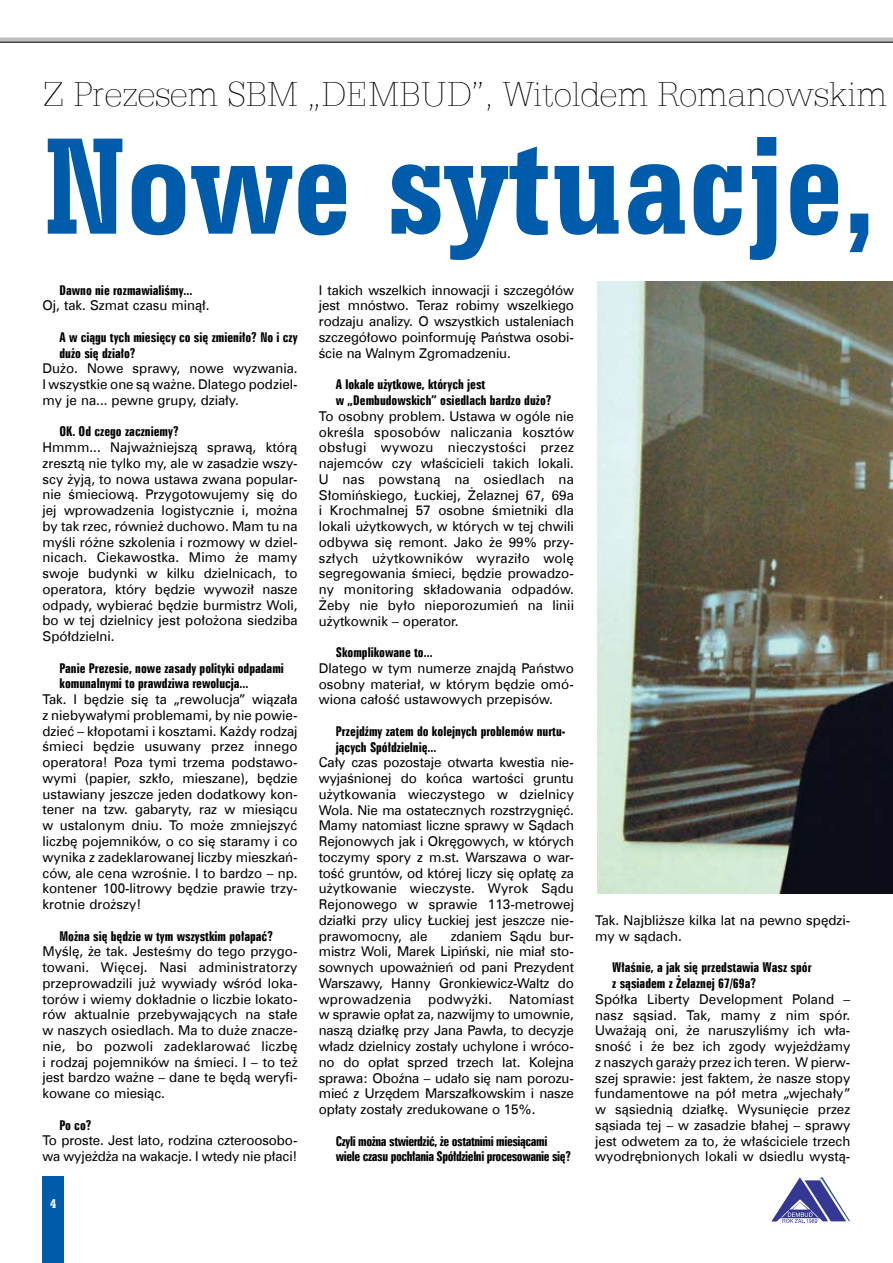
<style>
.page{position:relative;width:893px;height:1263px;background:#fff}
.page>*{position:absolute;margin:0;border:0;box-sizing:border-box;transform-origin:0 0}
.t1{font:145.5px "Serifa Bd Cn EU";color:#005bab}
.t2{font:37.5px "Serifa Th EU";letter-spacing:-.015em;color:#000}
.t3{font:13.5px/15.8px "Zurich EU";color:#000;text-align:justify}
.t4{font:700 13.5px/15.8px "Zurich X Cn EU";color:#000}
.t5{font:700 13.5px/15.8px "Zurich X Cn EU";letter-spacing:-.03em;color:#000}
.t6{font:13.5px "Serifa Bd Cn EU";color:#fff}
</style>
<div class="page">
<div style="left:43px;top:1177px;width:21px;height:86px;background:#005bab"></div>
<svg style="left:0;top:38px;width:892px;height:4px;background:#aeafb2"></svg>
<svg style="left:771px;top:1177px;width:79px;height:46px"></svg>
<hr style="left:0;top:42px;width:893px;height:1px;background:#000">
<img style="left:597px;top:281px;width:296px;height:612px">
<h2 class="t2" style="left:43px;top:72px;width:846px">Z Prezesem SBM „Dembud”, Witoldem Romanowskim</h2>
<h1 class="t1" style="left:43px;top:97px;width:835px">Nowe sytuacje,</h1>
<p class="t4" style="left:60px;top:282px;width:134px">Dawno nie rozmawialiśmy...</p>
<p class="t3" style="left:43px;top:298px;width:169px">Oj, tak. Szmat czasu minął.</p>
<p class="t4" style="left:60px;top:329px;width:240px">A w ciągu tych miesięcy co się zmieniło? No i czy dużo się działo?</p>
<p class="t3" style="left:43px;top:361px;width:257px">Dużo. Nowe sprawy, nowe wyzwania.<br>I wszystkie one są ważne. Dlatego podziel&shy;my je na... pewne grupy, działy.</p>
<p class="t4" style="left:60px;top:424px;width:121px">OK. Od czego zaczniemy?</p>
<p class="t3" style="left:43px;top:439px;width:257px">Hmmm... Najważniejszą sprawą, którą zresztą nie tylko my, ale w zasadzie wszy&shy;scy żyją, to nowa ustawa zwana popular&shy;nie śmieciową. Przygotowujemy się do jej wprowadzenia logistycznie i, można by tak rzec, również duchowo. Mam tu na myśli różne szkolenia i rozmowy w dziel&shy;nicach. Ciekawostka. Mimo że mamy swoje budynki w kilku dzielnicach, to operatora, który będzie wywoził nasze odpady, wybierać będzie burmistrz Woli, bo w tej dzielnicy jest położona siedziba Spółdzielni.</p>
<p class="t4" style="left:60px;top:660px;width:226px">Panie Prezesie, nowe zasady polityki odpadami komunalnymi to prawdziwa rewolucja...</p>
<p class="t3" style="left:42px;top:691px;width:257px">Tak. I będzie się ta „rewolucja” wiązała z niebywałymi problemami, by nie powie&shy;dzieć – kłopotami i kosztami. Każdy rodzaj śmieci będzie usuwany przez innego operatora! Poza tymi trzema podstawo&shy;wymi (papier, szkło, mieszane), będzie ustawiany jeszcze jeden dodatkowy kon&shy;tener na tzw. gabaryty, raz w miesiącu w ustalonym dniu. To może zmniejszyć liczbę pojemników, o co się staramy i co wynika z zadeklarowanej liczby mieszkań&shy;ców, ale cena wzrośnie. I to bardzo – np. kontener 100-litrowy będzie prawie trzy&shy;krotnie droższy!</p>
<p class="t4" style="left:59px;top:928px;width:215px">Można się będzie w tym wszystkim połapać?</p>
<p class="t3" style="left:42px;top:943px;width:257px">Myślę, że tak. Jesteśmy do tego przygo&shy;towani. Więcej. Nasi administratorzy przeprowadzili już wywiady wśród loka&shy;torów i wiemy dokładnie o liczbie lokato&shy;rów aktualnie przebywających na stałe w naszych osiedlach. Ma to duże znacze&shy;nie, bo pozwoli zadeklarować liczbę i rodzaj pojemników na śmieci. I – to też jest bardzo ważne – dane te będą weryfi&shy;kowane co miesiąc.</p>
<p class="t4" style="left:59px;top:1117px;width:34px">Po co?</p>
<p class="t3" style="left:42px;top:1132px;width:257px">To proste. Jest lato, rodzina czteroosobo&shy;wa wyjeżdża na wakacje. I wtedy nie płaci!</p>
<p class="t3" style="left:319px;top:282px;width:257px">I takich wszelkich innowacji i szczegółów jest mnóstwo. Teraz robimy wszelkiego rodzaju analizy. O wszystkich ustaleniach szczegółowo poinformuję Państwa osobi&shy;ście na Walnym Zgromadzeniu.</p>
<p class="t4" style="left:336px;top:377px;width:217px">A lokale użytkowe, których jest<br>w „Dembudowskich” osiedlach bardzo dużo?</p>
<p class="t3" style="left:319px;top:408px;width:257px">To osobny problem. Ustawa w ogóle nie określa sposobów naliczania kosztów obsługi wywozu nieczystości przez najemców czy właścicieli takich lokali.<br>U nas powstaną na osiedlach na Słomińskiego, Łuckiej, Żelaznej 67, 69a i Krochmalnej 57 osobne śmietniki dla lokali użytkowych, w których w tej chwili odbywa się remont. Jako że 99% przy&shy;szłych użytkowników wyraziło wolę segregowania śmieci, będzie prowadzo&shy;ny monitoring składowania odpadów.<br>Żeby nie było nieporozumień na linii użytkownik – operator.</p>
<p class="t4" style="left:336px;top:644px;width:98px">Skomplikowane to...</p>
<p class="t3" style="left:319px;top:660px;width:257px">Dlatego w tym numerze znajdą Państwo osobny materiał, w którym będzie omó&shy;wiona całość ustawowych przepisów.</p>
<p class="t4" style="left:336px;top:723px;width:231px">Przejdźmy zatem do kolejnych problemów nurtu&shy;jących Spółdzielnię...</p>
<p class="t3" style="left:319px;top:755px;width:257px">Cały czas pozostaje otwarta kwestia nie&shy;wyjaśnionej do końca wartości gruntu użytkowania wieczystego w dzielnicy Wola. Nie ma ostatecznych rozstrzygnięć.<br>Mamy natomiast liczne sprawy w Sądach Rejonowych jak i Okręgowych, w których toczymy spory z m.st. Warszawa o war&shy;tość gruntów, od której liczy się opłatę za użytkowanie wieczyste. Wyrok Sądu Rejonowego w sprawie 113-metrowej działki przy ulicy Łuckiej jest jeszcze nie&shy;prawomocny, ale</p>
<p class="t3" style="left:595px;top:912px;width:257px">Tak. Najbliższe kilka lat na pewno spędzi&shy;my w sądach.</p>
<p class="t4" style="left:612px;top:959px;width:201px">Właśnie, a jak się przedstawia Wasz spór z sąsiadem z Żelaznej 67/69a?</p>
<p class="t3" style="left:595px;top:991px;width:257px">Spółka Liberty Development Poland – nasz sąsiad. Tak, mamy z nim spór.<br>Uważają oni, że naruszyliśmy ich wła&shy;sność i że bez ich zgody wyjeżdżamy z naszych garaży przez ich teren. W pierw&shy;szej sprawie: jest faktem, że nasze stopy fundamentowe na pół metra „wjechały” w sąsiednią działkę. Wysunięcie przez sąsiada tej – w zasadzie błahej – sprawy jest odwetem za to, że właściciele trzech wyodrębnionych lokali w dsiedlu wystą-</p>
<p class="t3" style="left:319px;top:928px;width:257px;text-indent:132px">zdaniem Sądu bur&shy;mistrz Woli, Marek Lipiński, nie miał sto&shy;sownych upoważnień od pani Prezydent Warszawy, Hanny Gronkiewicz-Waltz do wprowadzenia podwyżki. Natomiast w sprawie opłat za, nazwijmy to umownie, naszą działkę przy Jana Pawła, to decyzje władz dzielnicy zostały uchylone i wróco&shy;no do opłat sprzed trzech lat. Kolejna sprawa: Oboźna – udało się nam porozu&shy;mieć z Urzędem Marszałkowskim i nasze opłaty zostały zredukowane o 15%.</p>
<p class="t5" style="left:336px;top:1133px;width:237px">Czyli można stwierdzić, że ostatnimi miesiącami wiele czasu pochłania Spółdzielni procesowanie się?</p>
<p class="t6" style="left:50px;top:1195px;width:8px">4</p>
</div>
